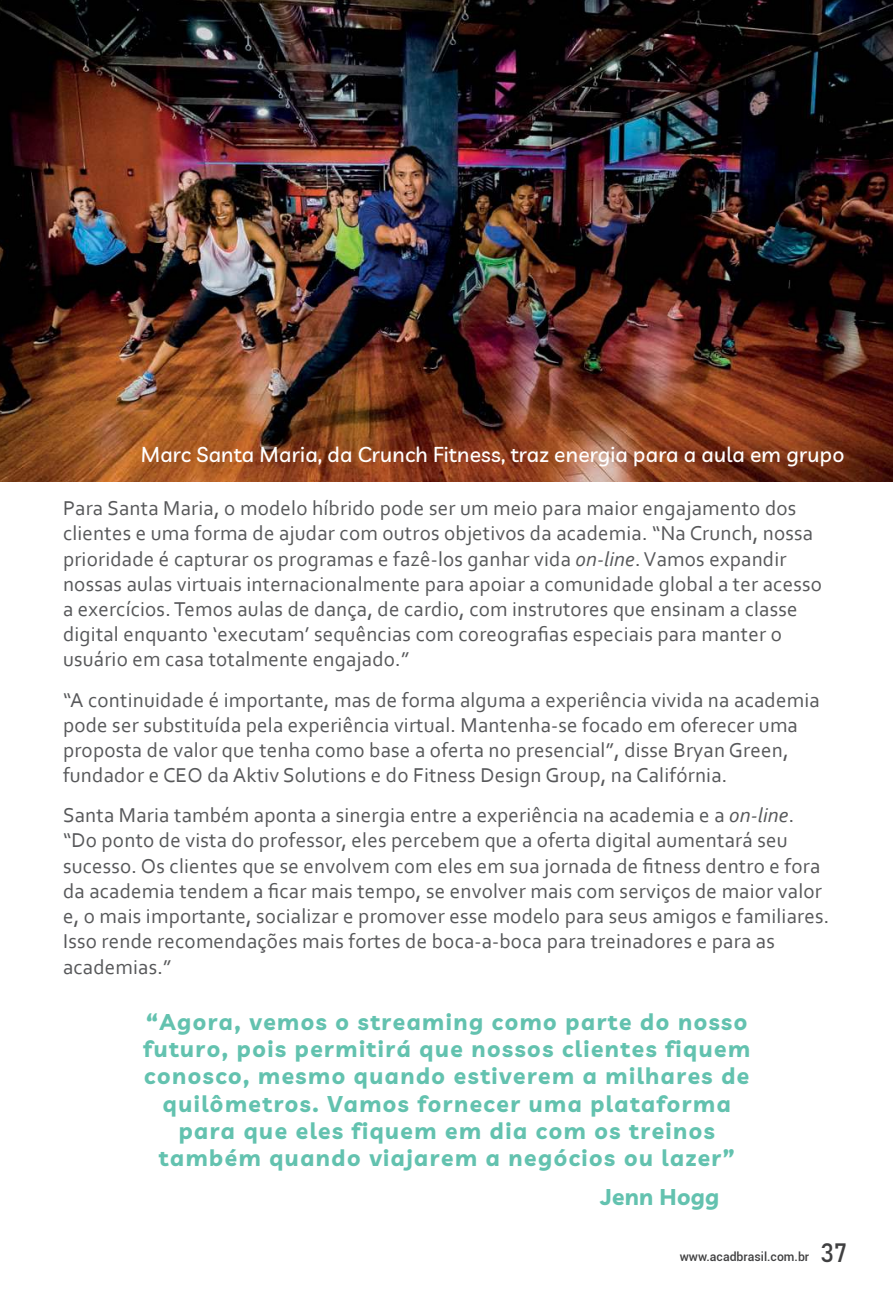
<style>
.page{position:relative;width:893px;height:1290px;background:#fff}
.page>*{position:absolute;margin:0;border:0;box-sizing:border-box;transform-origin:0 0}
.t1{font:700 22.75px/27.3px "Livvic";letter-spacing:.065em;color:#63c2af;text-align:center}
.t2{font:700 22.75px "Livvic";letter-spacing:.01em;color:#63c2af}
.t3{font:21px/25.2px "Corbel";letter-spacing:.01em;color:#57585a}
.t4{font:500 21px "Livvic";letter-spacing:.01em;color:#fff}
.t5{font:500 12.25px "Roboto";color:#404041}
.s1{font-style:italic}
.s2{font-family:"Bahnschrift";font-weight:400;font-size:26.25px}
</style>
<div class="page">
<img style="left:0;top:0;width:893px;height:481px">
<p class="t4" style="left:141px;top:439px;width:705px">Marc Santa Maria, da Crunch Fitness, traz energia para a aula em grupo</p>
<p class="t3" style="left:63px;top:497px;width:760px">Para Santa Maria, o modelo híbrido pode ser um meio para maior engajamento dos clientes e uma forma de ajudar com outros objetivos da academia. “Na Crunch, nossa prioridade é capturar os programas e fazê-los ganhar vida <span class="s1">on-line</span>. Vamos expandir nossas aulas virtuais internacionalmente para apoiar a comunidade global a ter acesso a exercícios. Temos aulas de dança, de cardio, com instrutores que ensinam a classe digital enquanto ‘executam’ sequências com coreografias especiais para manter o usuário em casa totalmente engajado.”</p>
<p class="t3" style="left:63px;top:688px;width:758px">“A continuidade é importante, mas de forma alguma a experiência vivida na academia pode ser substituída pela experiência virtual. Mantenha-se focado em oferecer uma proposta de valor que tenha como base a oferta no presencial”, disse Bryan Green, fundador e CEO da Aktiv Solutions e do Fitness Design Group, na Califórnia.</p>
<p class="t3" style="left:63px;top:804px;width:768px">Santa Maria também aponta a sinergia entre a experiência na academia e a <span class="s1">on-line</span>. “Do ponto de vista do professor, eles percebem que a oferta digital aumentará seu sucesso. Os clientes que se envolvem com eles em sua jornada de fitness dentro e fora da academia tendem a ficar mais tempo, se envolver mais com serviços de maior valor e, o mais importante, socializar e promover esse modelo para seus amigos e familiares.<br>Isso rende recomendações mais fortes de boca-a-boca para treinadores e para as academias.”</p>
<p class="t1" style="left:144px;top:1006px;width:608px">“Agora, vemos o streaming como parte do nosso futuro, pois permitirá que nossos clientes fiquem conosco, mesmo quando estiverem a milhares de quilômetros. Vamos fornecer uma plataforma para que eles fiquem em dia com os treinos também quando viajarem a negócios ou lazer”</p>
<p class="t2" style="left:601px;top:1183px;width:120px">Jenn Hogg</p>
<p class="t5" style="left:680px;top:1249px;width:169px">www.acadbrasil.com.br <span class="s2">37</span></p>
</div>
